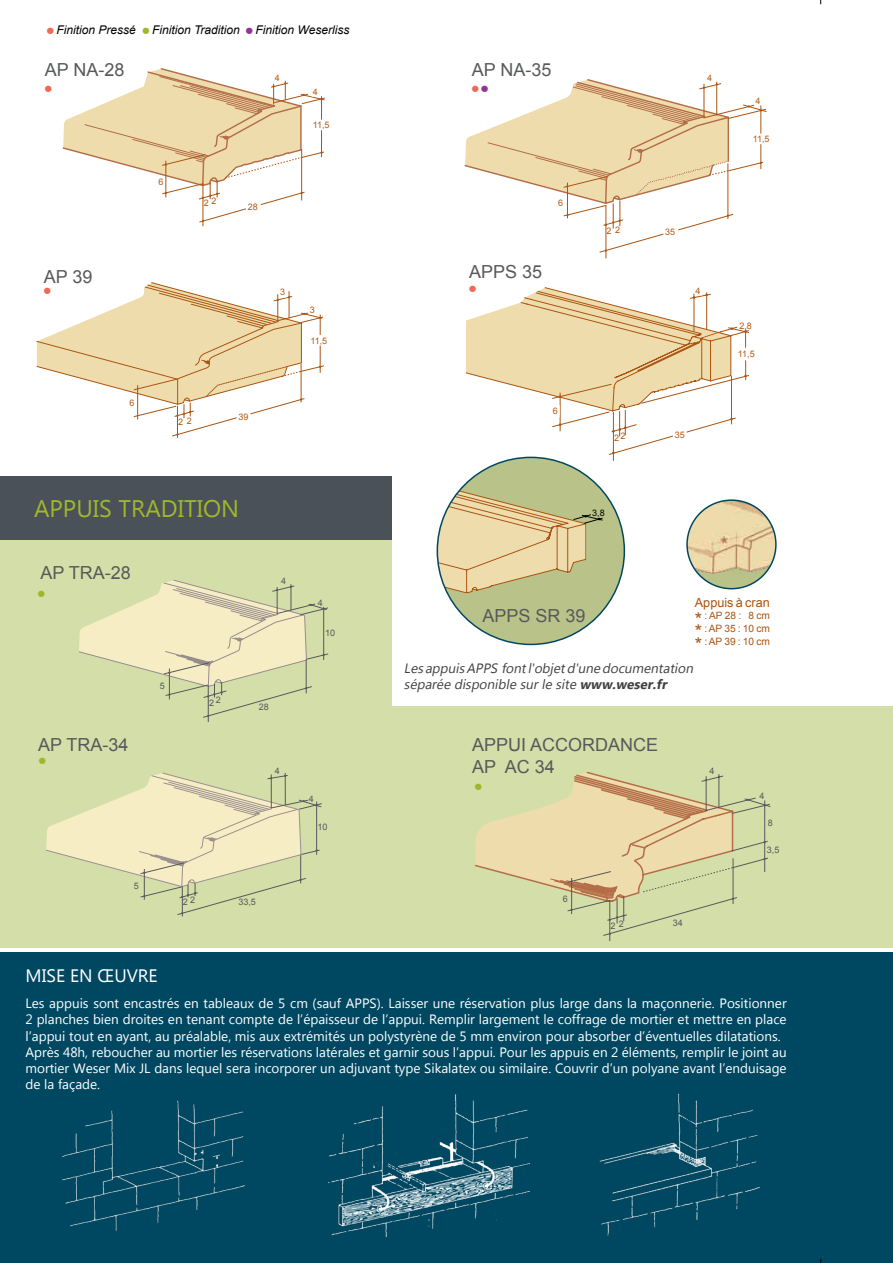
<style>
.page{position:relative;width:893px;height:1263px;background:#fff}
.page>*{position:absolute;margin:0;border:0;box-sizing:border-box;transform-origin:0 0}
.t1{font:24px "Lao UI";color:#9fb82a}
.t2{font:18px/21.6px "Arial";color:#58595b}
.t3{font:18px "Lao UI";color:#fff}
.t4{font:13.5px/16.2px "Lao UI";color:#fff}
.t5{font:italic 13.5px/16.2px "Lao UI";color:#414042}
.t6{font:12.6px "Arial";color:#ab5410}
.t7{font:italic 12px "Arial";color:#000}
.t8{font:10.2px/12.6px "Arial";color:#ab5410;text-align:justify}
.t9{font:9px "Arial";color:#b55a13}
.t10{font:9px "Arial";color:#58595b}
.t11{font:9px "Zapf Dingbats";color:#f26856}
.t12{font:9px "Arial";color:#000}
.t13{font:9px "Zapf Dingbats";color:#9fb82a}
.s1{color:#f26856}
.s2{color:#9fb82a}
.s3{color:#933493}
.s4{font-size:19.05px}
.s5{font-weight:700}
</style>
<div class="page">
<div style="left:0;top:480px;width:893px;height:468px;background:#d4dea8"></div>
<div style="left:0;top:952px;width:893px;height:311px;background:#004861"></div>
<div style="left:392px;top:459px;width:501px;height:247px;background:#fff"></div>
<div style="left:0;top:476px;width:391px;height:64px;background:#4a5158"></div>
<hr style="left:203px;top:184px;width:1px;height:42px;background:#ab5410">
<svg style="left:63px;top:68px;width:262px;height:155px"></svg>
<hr style="left:606px;top:205px;width:1px;height:53px;background:#ab5410">
<hr style="left:177px;top:406px;width:1px;height:32px;background:#ab5410">
<svg style="left:36px;top:282px;width:288px;height:154px"></svg>
<hr style="left:613px;top:412px;width:1px;height:49px;background:#ab5410">
<svg style="left:467px;top:287px;width:282px;height:168px"></svg>
<div style="left:437px;top:457px;width:187px;height:187px;background:#b9c389;border-radius:50%"></div>
<svg style="left:437px;top:473px;width:166px;height:120px"></svg>
<img style="left:62px;top:1100px;width:184px;height:131px">
<img style="left:327px;top:1094px;width:202px;height:142px">
<img style="left:599px;top:1093px;width:161px;height:143px">
<hr style="left:208px;top:685px;width:1px;height:37px;background:#58595b">
<svg style="left:79px;top:580px;width:250px;height:138px"></svg>
<hr style="left:182px;top:886px;width:1px;height:30px;background:#58595b">
<svg style="left:46px;top:772px;width:276px;height:143px"></svg>
<hr style="left:609px;top:900px;width:1px;height:41px;background:#58595b">
<svg style="left:475px;top:772px;width:296px;height:164px"></svg>
<div style="left:687px;top:500px;width:89px;height:89px;background:#b9c389;border-radius:50%"></div>
<img style="left:687px;top:501px;width:89px;height:73px">
<div style="left:686px;top:499px;width:91px;height:90px;border:2px solid #004861;border-radius:50%"></div>
<svg style="left:464px;top:79px;width:303px;height:174px"></svg>
<p class="t7" style="left:47px;top:22px;width:304px"><span class="s1">●</span> Finition Pressé <span class="s2">●</span> Finition Tradition <span class="s3">●</span> Finition Weserliss</p>
<h2 class="t2" style="left:45px;top:59px;width:81px">AP NA-28</h2>
<h2 class="t2" style="left:472px;top:59px;width:81px">AP NA-35</h2>
<p class="t9" style="left:275px;top:72px;width:7px">4</p>
<p class="t11" style="left:45px;top:84px;width:9px">●</p>
<p class="t9" style="left:159px;top:176px;width:7px">6</p>
<p class="t9" style="left:204px;top:196px;width:14px">2 2</p>
<p class="t9" style="left:248px;top:201px;width:12px">28</p>
<p class="t9" style="left:313px;top:86px;width:7px">4</p>
<p class="t9" style="left:313px;top:119px;width:18px">11,5</p>
<p class="t9" style="left:558px;top:197px;width:7px">6</p>
<h2 class="t2" style="left:44px;top:266px;width:50px">AP 39</h2>
<h2 class="t2" style="left:469px;top:261px;width:75px">APPS 35</h2>
<p class="t11" style="left:469px;top:284px;width:9px">●</p>
<p class="t11" style="left:44px;top:287px;width:9px">●</p>
<p class="t9" style="left:280px;top:286px;width:7px">3</p>
<p class="t9" style="left:310px;top:304px;width:7px">3</p>
<p class="t9" style="left:310px;top:335px;width:18px">11,5</p>
<p class="t9" style="left:129px;top:397px;width:7px">6</p>
<p class="t9" style="left:178px;top:415px;width:15px">2 2</p>
<p class="t9" style="left:238px;top:411px;width:12px">39</p>
<p class="t9" style="left:553px;top:405px;width:7px">6</p>
<p class="t9" style="left:707px;top:72px;width:7px">4</p>
<p class="t9" style="left:755px;top:95px;width:7px">4</p>
<p class="t9" style="left:753px;top:133px;width:18px">11,5</p>
<p class="t9" style="left:615px;top:223px;width:7px">2</p>
<p class="t9" style="left:665px;top:226px;width:12px">35</p>
<p class="t9" style="left:607px;top:225px;width:7px">2</p>
<p class="t9" style="left:695px;top:285px;width:7px">4</p>
<p class="t9" style="left:614px;top:431px;width:13px">22</p>
<p class="t9" style="left:675px;top:429px;width:12px">35</p>
<p class="t9" style="left:739px;top:320px;width:14px">2,8</p>
<p class="t9" style="left:738px;top:348px;width:18px">11,5</p>
<h1 class="t1" style="left:34px;top:492px;width:207px">APPUIS TRADITION</h1>
<h2 class="t2" style="left:40px;top:562px;width:92px">AP TRA-28</h2>
<p class="t13" style="left:38px;top:589px;width:9px">●</p>
<p class="t10" style="left:281px;top:575px;width:7px">4</p>
<p class="t10" style="left:318px;top:597px;width:7px">4</p>
<p class="t10" style="left:325px;top:627px;width:12px">10</p>
<p class="t12" style="left:592px;top:506px;width:14px">3,8</p>
<h2 class="t2" style="left:482px;top:605px;width:105px">APPS SR 39</h2>
<p class="t6" style="left:695px;top:594px;width:76px">Appuis à cran</p>
<p class="t8" style="left:695px;top:609px;width:76px"><span class="s4">*</span> : AP 28 : 8 cm <span class="s4">*</span> : AP 35 : 10 cm <span class="s4">*</span> : AP 39 : 10 cm</p>
<p class="t10" style="left:160px;top:680px;width:7px">5</p>
<p class="t10" style="left:209px;top:695px;width:13px">22</p>
<p class="t10" style="left:259px;top:701px;width:12px">28</p>
<p class="t5" style="left:404px;top:660px;width:294px">Les appuis APPS fontl'objetd'une documentation séparée disponible surle site <span class="s5">www.weser.fr</span></p>
<h2 class="t2" style="left:38px;top:734px;width:92px">AP TRA-34</h2>
<h2 class="t2" style="left:472px;top:734px;width:188px">APPUI ACCORDANCE<br>AP AC 34</h2>
<p class="t13" style="left:39px;top:757px;width:9px">●</p>
<p class="t10" style="left:275px;top:765px;width:7px">4</p>
<p class="t10" style="left:309px;top:793px;width:7px">4</p>
<p class="t10" style="left:317px;top:821px;width:12px">10</p>
<p class="t13" style="left:475px;top:782px;width:9px">●</p>
<p class="t10" style="left:709px;top:765px;width:7px">4</p>
<p class="t10" style="left:134px;top:880px;width:7px">5</p>
<p class="t10" style="left:183px;top:895px;width:14px">2 2</p>
<p class="t10" style="left:238px;top:895px;width:19px">33,5</p>
<p class="t10" style="left:563px;top:893px;width:7px">6</p>
<p class="t10" style="left:619px;top:918px;width:7px">2</p>
<p class="t10" style="left:673px;top:917px;width:12px">34</p>
<p class="t10" style="left:610px;top:920px;width:7px">2</p>
<p class="t10" style="left:759px;top:790px;width:7px">4</p>
<p class="t10" style="left:768px;top:817px;width:7px">8</p>
<p class="t10" style="left:767px;top:844px;width:14px">3,5</p>
<h2 class="t3" style="left:26px;top:963px;width:134px">MISE EN ŒUVRE</h2>
<p class="t4" style="left:26px;top:995px;width:763px">Les appuis sont encastrés en tableaux de 5 cm (sauf APPS). Laisser une réservation plus large dans la maçonnerie. Positionner 2 planches bien droites en tenant compte de l’épaisseur de l’appui. Remplir largement le coffrage de mortier et mettre en place l’appui tout en ayant, au préalable, mis aux extrémités un polystyrène de 5 mm environ pour absorber d’éventuelles dilatations.<br>Après 48h, reboucher au mortier les réservations latérales et garnir sous l’appui. Pour les appuis en 2 éléments, remplir le joint au mortier Weser Mix JL dans lequel sera incorporer un adjuvant type Sikalatex ou similaire. Couvrir d’un polyane avant l’enduisage de la façade.</p>
</div>
